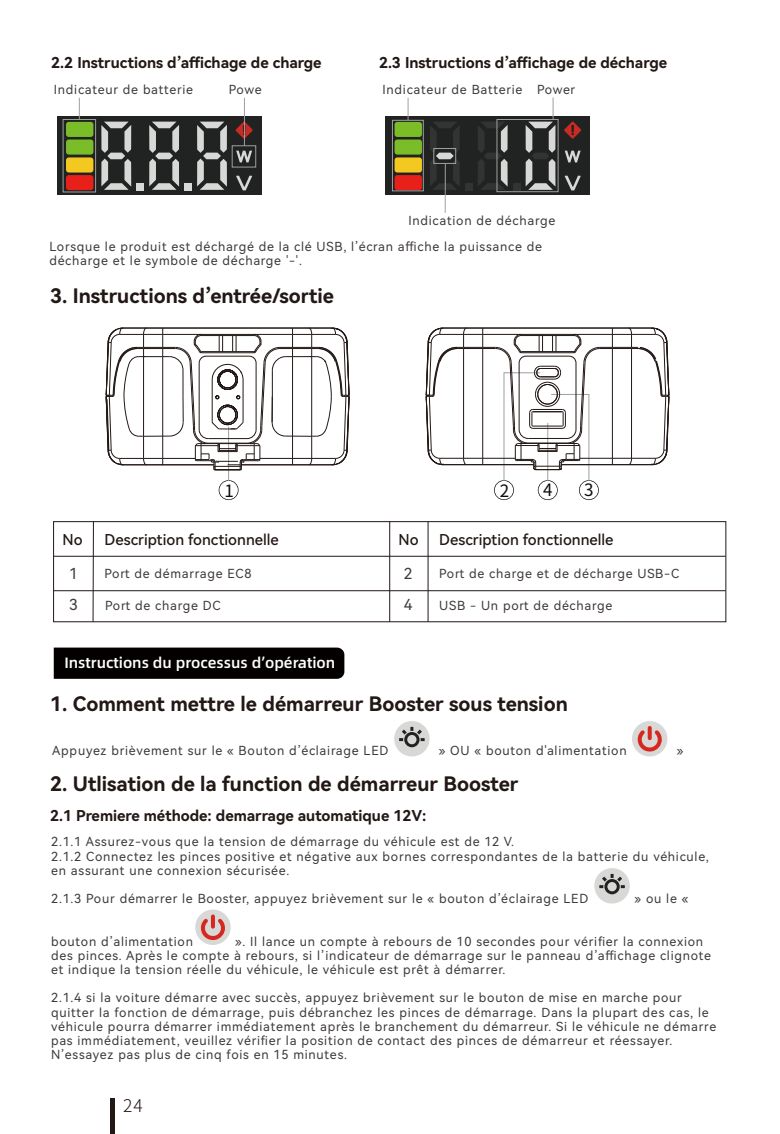
<style>
.page{position:relative;width:780px;height:1134px;background:#fff}
.page>*{position:absolute;margin:0;border:0;box-sizing:border-box;transform-origin:0 0}
.t1{font:20px "Harmony OS Sans SC Bold";color:#221815}
.t2{font:300 17.5px "Source Han Sans CN";color:#221815}
.t3{font:17px "Source Han Sans CN";color:#0d0c0c}
.t4{font:15.25px "Harmony OS Sans SC";color:#3e3a39}
.t5{font:15px "Harmony OS Sans SC Bold";color:#221815}
.t6{font:15px "Harmony OS Sans SC Medium";color:#221815}
.t7{font:500 15px "Alibaba Sans";color:#fff}
.t8{font:12.5px/14.2px "Harmony OS Sans SC";letter-spacing:.06em;color:#3e3a39}
</style>
<div class="page">
<hr style="left:110px;top:1098px;width:4px;height:36px;background:#221815">
<div style="left:54px;top:647px;width:290px;height:32px;background:#040000"></div>
<div style="left:632px;top:721px;width:35px;height:35px;background:#d8d8d6;border-radius:50%"></div>
<svg style="left:637px;top:726px;width:24px;height:26px"></svg>
<div style="left:195px;top:909px;width:36px;height:36px;background:#d8d8d6;border-radius:50%"></div>
<svg style="left:200px;top:914px;width:25px;height:27px"></svg>
<div style="left:394px;top:721px;width:35px;height:35px;background:#d8d8d6;border-radius:50%"></div>
<svg style="left:399px;top:727px;width:25px;height:20px"></svg>
<div style="left:594px;top:868px;width:35px;height:35px;background:#d8d8d6;border-radius:50%"></div>
<svg style="left:599px;top:874px;width:25px;height:20px"></svg>
<div style="left:57px;top:116px;width:204px;height:79px;background:#212222"></div>
<svg style="left:235px;top:121px;width:18px;height:18px"></svg>
<svg style="left:197px;top:122px;width:30px;height:68px"></svg>
<div style="left:136px;top:183px;width:8px;height:7px;background:#d8d8d6"></div>
<div style="left:184px;top:183px;width:8px;height:7px;background:#d8d8d6"></div>
<svg style="left:149px;top:122px;width:30px;height:68px"></svg>
<svg style="left:101px;top:122px;width:30px;height:68px"></svg>
<svg style="left:236px;top:176px;width:16px;height:14px"></svg>
<div style="left:66px;top:122px;width:27px;height:15px;background:#7abd28;border-radius:3px"></div>
<div style="left:66px;top:140px;width:27px;height:15px;background:#7abd28;border-radius:3px"></div>
<div style="left:66px;top:157px;width:27px;height:16px;background:#f3c921;border-radius:3px"></div>
<div style="left:66px;top:175px;width:27px;height:15px;background:#e7211a;border-radius:3px"></div>
<svg style="left:236px;top:151px;width:16px;height:11px"></svg>
<div style="left:385px;top:116px;width:205px;height:79px;background:#212222"></div>
<svg style="left:564px;top:121px;width:17px;height:18px"></svg>
<div style="left:465px;top:183px;width:7px;height:7px;background:#323333"></div>
<div style="left:512px;top:183px;width:8px;height:7px;background:#323333"></div>
<svg style="left:478px;top:122px;width:29px;height:68px"></svg>
<svg style="left:430px;top:122px;width:29px;height:68px"></svg>
<svg style="left:564px;top:176px;width:16px;height:14px"></svg>
<div style="left:394px;top:122px;width:28px;height:15px;background:#7abd28;border-radius:3px"></div>
<div style="left:394px;top:140px;width:28px;height:15px;background:#7abd28;border-radius:3px"></div>
<div style="left:394px;top:157px;width:28px;height:16px;background:#f3c921;border-radius:3px"></div>
<div style="left:394px;top:175px;width:28px;height:15px;background:#e7211a;border-radius:3px"></div>
<svg style="left:565px;top:151px;width:15px;height:11px"></svg>
<svg style="left:79px;top:98px;width:1px;height:21px"></svg>
<hr style="left:244px;top:98px;width:1px;height:48px;background:#9f9fa0">
<div style="left:63px;top:119px;width:33px;height:73px;border:1px solid #9f9fa0"></div>
<div style="left:232px;top:145px;width:24px;height:22px;border:1px solid #9f9fa0"></div>
<svg style="left:407px;top:98px;width:1px;height:22px"></svg>
<svg style="left:525px;top:97px;width:30px;height:93px"></svg>
<hr style="left:445px;top:163px;width:1px;height:50px;background:#9f9fa0">
<div style="left:392px;top:120px;width:31px;height:71px;border:1px solid #9f9fa0"></div>
<div style="left:496px;top:119px;width:62px;height:73px;border:1px solid #9f9fa0"></div>
<div style="left:433px;top:148px;width:23px;height:16px;border:1px solid #9f9fa0"></div>
<hr style="left:93px;top:521px;width:1px;height:101px;background:#221815">
<div style="left:53px;top:521px;width:673px;height:101px;border:1px solid #221815"></div>
<hr style="left:54px;top:556px;width:671px;height:1px;background:#221815">
<hr style="left:54px;top:590px;width:671px;height:1px;background:#221815">
<hr style="left:389px;top:521px;width:1px;height:101px;background:#221815">
<hr style="left:427px;top:521px;width:1px;height:101px;background:#221815">
<svg style="left:219px;top:480px;width:19px;height:20px"></svg>
<hr style="left:228px;top:427px;width:1px;height:54px;background:#9f9fa0">
<svg style="left:425px;top:327px;width:244px;height:173px"></svg>
<svg style="left:105px;top:327px;width:245px;height:143px"></svg>
<p class="t5" style="left:51px;top:53px;width:272px">2.2 Instructions d’affichage de charge</p>
<p class="t8" style="left:54px;top:82px;width:141px">Indicateur de batterie</p>
<p class="t8" style="left:229px;top:82px;width:34px">Powe</p>
<p class="t5" style="left:379px;top:53px;width:289px">2.3 Instructions d’affichage de décharge</p>
<p class="t8" style="left:382px;top:82px;width:194px">Indicateur de Batterie Power</p>
<p class="t8" style="left:408px;top:213px;width:148px">Indication de décharge</p>
<p class="t8" style="left:49px;top:239px;width:494px">Lorsque le produit est déchargé de la clé USB, l’écran affiche la puissance de décharge et le symbole de décharge '-'.</p>
<h1 class="t1" style="left:50px;top:282px;width:285px">3. Instructions d’entrée/sortie</h1>
<h3 class="t3" style="left:224px;top:482px;width:11px">1</h3>
<h3 class="t3" style="left:499px;top:482px;width:11px">2</h3>
<h3 class="t3" style="left:543px;top:481px;width:11px">4</h3>
<h3 class="t3" style="left:584px;top:481px;width:11px">3</h3>
<p class="t6" style="left:63px;top:529px;width:22px">No</p>
<p class="t6" style="left:104px;top:529px;width:176px">Description fonctionnelle</p>
<p class="t6" style="left:398px;top:529px;width:22px">No</p>
<p class="t6" style="left:439px;top:529px;width:176px">Description fonctionnelle</p>
<p class="t4" style="left:404px;top:563px;width:10px">2</p>
<p class="t4" style="left:69px;top:563px;width:10px">1</p>
<p class="t8" style="left:104px;top:566px;width:148px">Port de démarrage EC8</p>
<p class="t8" style="left:439px;top:566px;width:241px">Port de charge et de décharge USB-C</p>
<p class="t4" style="left:69px;top:594px;width:10px">3</p>
<p class="t8" style="left:105px;top:598px;width:117px">Port de charge DC</p>
<p class="t4" style="left:404px;top:594px;width:10px">4</p>
<p class="t8" style="left:439px;top:598px;width:174px">USB - Un port de décharge</p>
<p class="t7" style="left:64px;top:651px;width:272px">Instructions du processus d’opération</p>
<h1 class="t1" style="left:50px;top:690px;width:519px">1. Comment mettre le démarreur Booster sous tension</h1>
<p class="t8" style="left:52px;top:742px;width:338px">Appuyez brièvement sur le « Bouton d’éclairage LED</p>
<p class="t8" style="left:439px;top:742px;width:189px">» OU « bouton d'alimentation</p>
<p class="t8" style="left:676px;top:742px;width:8px">»</p>
<h1 class="t1" style="left:50px;top:770px;width:470px">2. Utlisation de la function de démarreur Booster</h1>
<p class="t5" style="left:50px;top:805px;width:378px">2.1 Premiere méthode: demarrage automatique 12V:</p>
<p class="t8" style="left:51px;top:834px;width:659px">2.1.1 Assurez-vous que la tension de démarrage du véhicule est de 12 V.<br>2.1.2 Connectez les pinces positive et négative aux bornes correspondantes de la batterie du véhicule, en assurant une connexion sécurisée.</p>
<p class="t8" style="left:51px;top:891px;width:538px">2.1.3 Pour démarrer le Booster, appuyez brièvement sur le « bouton d’éclairage LED</p>
<p class="t8" style="left:634px;top:891px;width:55px">» ou le «</p>
<p class="t8" style="left:51px;top:934px;width:143px">bouton d’alimentation</p>
<p class="t8" style="left:51px;top:934px;width:661px;text-indent:184px">». Il lance un compte à rebours de 10 secondes pour vérifier la connexion des pinces. Après le compte à rebours, si l’indicateur de démarrage sur le panneau d’affichage clignote et indique la tension réelle du véhicule, le véhicule est prêt à démarrer.</p>
<p class="t8" style="left:51px;top:990px;width:666px">2.1.4 si la voiture démarre avec succès, appuyez brièvement sur le bouton de mise en marche pour quitter la fonction de démarrage, puis débranchez les pinces de démarrage. Dans la plupart des cas, le véhicule pourra démarrer immédiatement après le branchement du démarreur. Si le véhicule ne démarre pas immédiatement, veuillez vérifier la position de contact des pinces de démarreur et réessayer.<br>N’essayez pas plus de cinq fois en 15 minutes.</p>
<h2 class="t2" style="left:123px;top:1096px;width:21px">24</h2>
</div>
